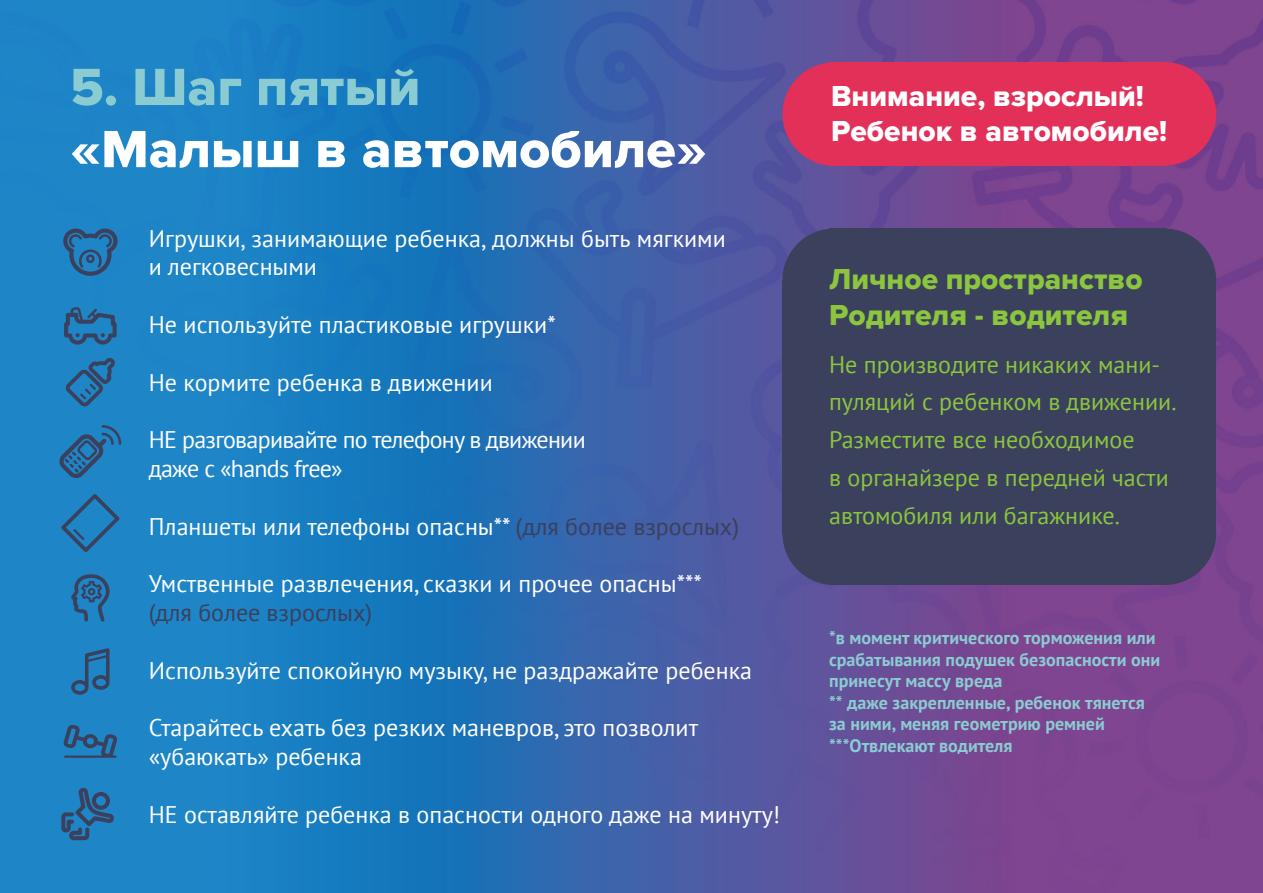
<style>
.page{position:relative;width:1263px;height:893px;background:#fff}
.page>*{position:absolute;margin:0;border:0;box-sizing:border-box;transform-origin:0 0}
.t1{font:54.3px "Proxima Nova Extrabld";color:#fff}
.t2{font:54.3px "Proxima Nova Extrabld";color:#8accd1}
.t3{font:30px/35px "Proxima Nova Extrabld";color:#fff}
.t4{font:30px/36px "Proxima Nova Extrabld";color:#8bc63e}
.t5{font:24px/28.8px "PT Sans";color:#fff}
.t6{font:24px/37.8px "PT Sans";color:#8bc63e}
.t7{font:24px/28.8px "PT Sans";letter-spacing:-.03em;color:#fff}
.t8{font:24px "PT Sans";color:#3b405c}
.t9{font:700 18px/21.6px "PT Sans";color:#8accd1}
.s1{color:#3b405c}
</style>
<div class="page">
<img style="left:0;top:0;width:1263px;height:893px">
<div style="left:782px;top:62px;width:104px;height:104px;background:#e33059;border-radius:50%"></div>
<div style="left:1113px;top:62px;width:103px;height:103px;background:#e33059;border-radius:50%"></div>
<div style="left:829px;top:62px;width:335px;height:104px;background:#e33059"></div>
<svg style="left:64px;top:307px;width:53px;height:38px;background:#286b9f"></svg>
<svg style="left:65px;top:358px;width:50px;height:49px;background:#2571a9"></svg>
<svg style="left:61px;top:494px;width:59px;height:58px;background:#2378b4"></svg>
<svg style="left:59px;top:425px;width:62px;height:53px;background:#2572aa"></svg>
<svg style="left:71px;top:574px;width:39px;height:48px;background:#276ca1"></svg>
<svg style="left:71px;top:648px;width:39px;height:47px;background:#276ea4"></svg>
<svg style="left:63px;top:725px;width:54px;height:33px;background:#286b9f"></svg>
<svg style="left:61px;top:786px;width:55px;height:54px;background:#276ea3"></svg>
<div style="left:782px;top:229px;width:104px;height:103px;background:#3b405c;border-radius:50%"></div>
<div style="left:782px;top:482px;width:104px;height:103px;background:#3b405c;border-radius:50%"></div>
<div style="left:1113px;top:229px;width:103px;height:103px;background:#3b405c;border-radius:50%"></div>
<div style="left:1113px;top:482px;width:103px;height:103px;background:#3b405c;border-radius:50%"></div>
<div style="left:829px;top:229px;width:335px;height:356px;background:#3b405c"></div>
<div style="left:782px;top:280px;width:434px;height:253px;background:#3b405c"></div>
<svg style="left:63px;top:229px;width:54px;height:47px;background:#286b9f"></svg>
<h1 class="t2" style="left:70px;top:56px;width:352px">5. Шаг пятый</h1>
<h1 class="t1" style="left:70px;top:118px;width:638px">«Малыш в автомобиле»</h1>
<p class="t5" style="left:149px;top:223px;width:578px">Игрушки, занимающие ребенка, должны быть мягкими и легковесными</p>
<p class="t5" style="left:149px;top:310px;width:408px">Не используйте пластиковые игрушки*</p>
<p class="t5" style="left:149px;top:367px;width:345px">Не кормите ребенка в движении</p>
<p class="t7" style="left:149px;top:425px;width:438px">НЕ разговаривайте по телефону в движении даже с «hands free»</p>
<p class="t5" style="left:149px;top:511px;width:592px">Планшеты или телефоны опасны** <span class="s1">(для более взрослых)</span></p>
<p class="t5" style="left:149px;top:569px;width:555px">Умственные развлечения, сказки и прочее опасны***</p>
<p class="t8" style="left:149px;top:597px;width:225px">(для более взрослых)</p>
<p class="t5" style="left:149px;top:655px;width:605px">Используйте спокойную музыку, не раздражайте ребенка</p>
<p class="t5" style="left:149px;top:713px;width:551px">Старайтесь ехать без резких маневров, это позволит «убаюкать» ребенка</p>
<p class="t5" style="left:149px;top:799px;width:633px">НЕ оставляйте ребенка в опасности одного даже на минуту!</p>
<p class="t3" style="left:831px;top:79px;width:337px">Внимание, взрослый!<br>Ребенок в автомобиле!</p>
<p class="t4" style="left:829px;top:262px;width:315px">Личное пространство<br>Родителя - водителя</p>
<p class="t6" style="left:829px;top:345px;width:349px">Не производите никаких мани&shy;пуляций с ребенком в движении.<br>Разместите все необходимое<br>в органайзере в передней части автомобиля или багажнике.</p>
<p class="t9" style="left:829px;top:627px;width:333px">*в момент критического торможения или срабатывания подушек безопасности они принесут массу вреда<br>** даже закрепленные, ребенок тянется за ними, меняя геометрию ремней ***Отвлекают водителя</p>
</div>
